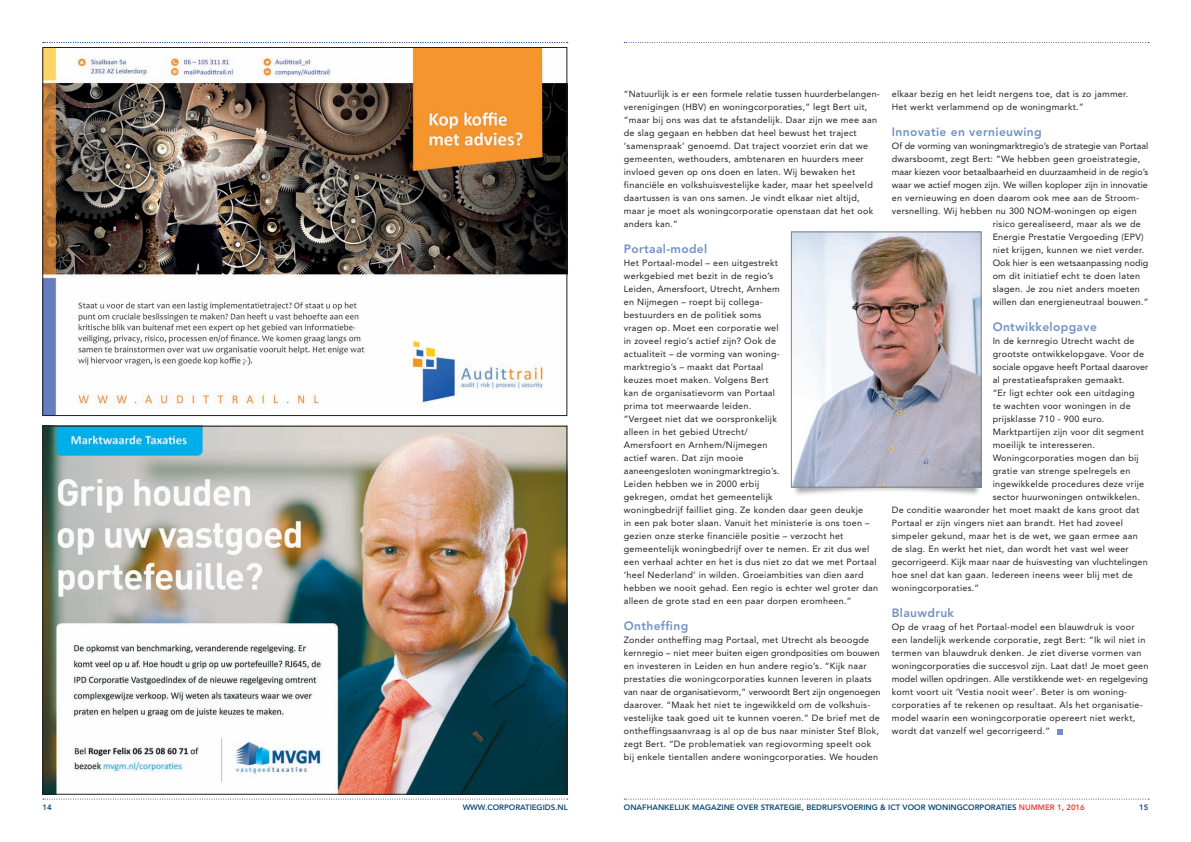
<style>
.page{position:relative;width:1191px;height:842px;background:#fff}
.page>*{position:absolute;margin:0;border:0;box-sizing:border-box;transform-origin:0 0}
.t1{font:800 12px "Avenir";letter-spacing:.03em;color:#7191c4}
.t2{font:9px/13px "Avenir";letter-spacing:.03em;color:#231f20}
.t3{font:9px/13px "Avenir";color:#231f20}
.t4{font:9px "Avenir";letter-spacing:.005em;color:#231f20}
.t5{font:9px "Avenir";letter-spacing:.01em;color:#231f20}
.t6{font:800 7.8px "Avenir";color:#074b75}
.t7{font:800 7.8px "Avenir";color:#144a7c}
.s1{color:#ea3f3c}
</style>
<div class="page">
<svg style="left:624px;top:799px;width:525px;height:1px"></svg>
<svg style="left:624px;top:42px;width:525px;height:1px"></svg>
<svg style="left:43px;top:799px;width:525px;height:1px"></svg>
<svg style="left:43px;top:42px;width:525px;height:1px"></svg>
<div style="left:792px;top:469px;width:189px;height:28px;background:#231f20;opacity:.4"></div>
<img style="left:45px;top:49px;width:520px;height:365px">
<img style="left:45px;top:428px;width:520px;height:364px">
<svg style="left:1057px;top:729px;width:5px;height:5px"></svg>
<img style="left:793px;top:234px;width:186px;height:251px">
<div style="left:791px;top:232px;width:190px;height:255px;border:1px solid #808285"></div>
<p class="t2" style="left:624px;top:88px;width:257px">“Natuurlijk is er een formele relatie tussen huurderbelangen-</p>
<p class="t2" style="left:624px;top:101px;width:255px">verenigingen (HBV) en woningcorporaties,” legt Bert uit, “maar bij ons was dat te afstandelijk. Daar zijn we mee aan</p>
<p class="t2" style="left:624px;top:127px;width:246px">de slag gegaan en hebben dat heel bewust het traject ‘samenspraak’ genoemd. Dat traject voorziet erin dat we gemeenten, wethouders, ambtenaren en huurders meer invloed geven op ons doen en laten. Wij bewaken het</p>
<p class="t2" style="left:624px;top:179px;width:251px">financiële en volkshuisvestelijke kader, maar het speelveld daartussen is van ons samen. Je vindt elkaar niet altijd, maar je moet als woningcorporatie openstaan dat het ook anders kan.”</p>
<p class="t1" style="left:624px;top:242px;width:85px">Portaal-model</p>
<p class="t2" style="left:624px;top:257px;width:157px">Het Portaal-model – een uitgestrekt werkgebied met bezit in de regio’s<br>Leiden, Amersfoort, Utrecht, Arnhem</p>
<p class="t2" style="left:624px;top:296px;width:140px">en Nijmegen – roept bij collega-</p>
<p class="t2" style="left:624px;top:309px;width:156px">bestuurders en de politiek soms vragen op. Moet een corporatie wel</p>
<p class="t2" style="left:624px;top:335px;width:157px">in zoveel regio’s actief zijn? Ook de actualiteit – de vorming van woning-</p>
<p class="t2" style="left:624px;top:361px;width:153px">marktregio’s – maakt dat Portaal keuzes moet maken. Volgens Bert kan de organisatievorm van Portaal</p>
<p class="t2" style="left:624px;top:400px;width:154px">prima tot meerwaarde leiden. “Vergeet niet dat we oorspronkelijk alleen in het gebied Utrecht/</p>
<p class="t2" style="left:624px;top:439px;width:145px">Amersfoort en Arnhem/Nijmegen actief waren. Dat zijn mooie</p>
<p class="t2" style="left:624px;top:465px;width:157px">aaneengesloten woningmarktregio’s.</p>
<p class="t2" style="left:624px;top:478px;width:247px">Leiden hebben we in 2000 erbij<br>gekregen, omdat het gemeentelijk<br>woningbedrijf failliet ging. Ze konden daar geen deukje in een pak boter slaan. Vanuit het ministerie is ons toen – gezien onze sterke financiële positie – verzocht het</p>
<p class="t2" style="left:624px;top:543px;width:256px">gemeentelijk woningbedrijf over te nemen. Er zit dus wel een verhaal achter en het is dus niet zo dat we met Portaal ‘heel Nederland’ in wilden. Groeiambities van dien aard hebben we nooit gehad. Een regio is echter wel groter dan alleen de grote stad en een paar dorpen eromheen.”</p>
<p class="t1" style="left:624px;top:619px;width:66px">Ontheffing</p>
<p class="t2" style="left:624px;top:634px;width:257px">Zonder ontheffing mag Portaal, met Utrecht als beoogde kernregio – niet meer buiten eigen grondposities om bouwen</p>
<p class="t2" style="left:624px;top:660px;width:258px">en investeren in Leiden en hun andere regio’s. “Kijk naar prestaties die woningcorporaties kunnen leveren in plaats van naar de organisatievorm,” verwoordt Bert zijn ongenoegen</p>
<p class="t2" style="left:624px;top:699px;width:257px">daarover. “Maak het niet te ingewikkeld om de volkshuis&shy;vestelijke taak goed uit te kunnen voeren.” De brief met de ontheffingsaanvraag is al op de bus naar minister Stef Blok, zegt Bert. “De problematiek van regiovorming speelt ook bij enkele tientallen andere woningcorporaties. We houden</p>
<p class="t2" style="left:891px;top:88px;width:238px">elkaar bezig en het leidt nergens toe, dat is zo jammer.</p>
<p class="t2" style="left:891px;top:101px;width:193px">Het werkt verlammend op de woningmarkt.”</p>
<p class="t1" style="left:891px;top:125px;width:151px">Innovatie en vernieuwing</p>
<p class="t3" style="left:891px;top:140px;width:258px">Of de vorming van woningmarktregio’s de strategie van Portaal</p>
<p class="t3" style="left:891px;top:153px;width:258px">dwarsboomt, zegt Bert: “We hebben geen groeistrategie, maar kiezen voor betaalbaarheid en duurzaamheid in de regio’s</p>
<p class="t4" style="left:891px;top:180px;width:258px">waar we actief mogen zijn. We willen koploper zijn in innovatie</p>
<p class="t2" style="left:891px;top:192px;width:249px">en vernieuwing en doen daarom ook mee aan de Stroom-</p>
<p class="t2" style="left:891px;top:205px;width:247px">versnelling. Wij hebben nu 300 NOM-woningen op eigen</p>
<p class="t2" style="left:992px;top:218px;width:150px">risico gerealiseerd, maar als we de</p>
<p class="t2" style="left:992px;top:231px;width:152px">Energie Prestatie Vergoeding (EPV)</p>
<p class="t2" style="left:992px;top:244px;width:153px">niet krijgen, kunnen we niet verder.</p>
<p class="t5" style="left:992px;top:258px;width:157px">Ook hier is een wetsaanpassing nodig</p>
<p class="t2" style="left:992px;top:270px;width:157px">om dit initiatief echt te doen laten slagen. Je zou niet anders moeten willen dan energieneutraal bouwen.”</p>
<p class="t1" style="left:992px;top:320px;width:106px">Ontwikkelopgave</p>
<p class="t2" style="left:992px;top:335px;width:157px">In de kernregio Utrecht wacht de grootste ontwikkelopgave. Voor de sociale opgave heeft Portaal daarover</p>
<p class="t2" style="left:992px;top:374px;width:134px">al prestatieafspraken gemaakt.</p>
<p class="t2" style="left:992px;top:387px;width:143px">“Er ligt echter ook een uitdaging</p>
<p class="t2" style="left:992px;top:400px;width:139px">te wachten voor woningen in de</p>
<p class="t2" style="left:992px;top:413px;width:113px">prijsklasse 710 - 900 euro.</p>
<p class="t2" style="left:992px;top:426px;width:153px">Marktpartijen zijn voor dit segment moeilijk te interesseren.</p>
<p class="t2" style="left:992px;top:452px;width:147px">Woningcorporaties mogen dan bij</p>
<p class="t2" style="left:992px;top:465px;width:139px">gratie van strenge spelregels en</p>
<p class="t2" style="left:992px;top:478px;width:153px">ingewikkelde procedures deze vrije</p>
<p class="t2" style="left:992px;top:491px;width:149px">sector huurwoningen ontwikkelen.</p>
<p class="t2" style="left:891px;top:504px;width:249px">De conditie waaronder het moet maakt de kans groot dat</p>
<p class="t2" style="left:891px;top:517px;width:233px">Portaal er zijn vingers niet aan brandt. Het had zoveel</p>
<p class="t2" style="left:891px;top:530px;width:257px">simpeler gekund, maar het is de wet, we gaan ermee aan de slag. En werkt het niet, dan wordt het vast wel weer gecorrigeerd. Kijk maar naar de huisvesting van vluchtelingen</p>
<p class="t2" style="left:891px;top:569px;width:242px">hoe snel dat kan gaan. Iedereen ineens weer blij met de woningcorporaties.”</p>
<p class="t1" style="left:891px;top:606px;width:64px">Blauwdruk</p>
<p class="t2" style="left:891px;top:621px;width:255px">Op de vraag of het Portaal-model een blauwdruk is voor een landelijk werkende corporatie, zegt Bert: “Ik wil niet in</p>
<p class="t2" style="left:891px;top:647px;width:258px">termen van blauwdruk denken. Je ziet diverse vormen van woningcorporaties die succesvol zijn. Laat dat! Je moet geen</p>
<p class="t4" style="left:891px;top:674px;width:258px">model willen opdringen. Alle verstikkende wet- en regelgeving</p>
<p class="t2" style="left:891px;top:686px;width:237px">komt voort uit ‘Vestia nooit weer’. Beter is om woning-</p>
<p class="t2" style="left:891px;top:699px;width:252px">corporaties af te rekenen op resultaat. Als het organisatie-</p>
<p class="t2" style="left:891px;top:712px;width:245px">model waarin een woningcorporatie opereert niet werkt, wordt dat vanzelf wel gecorrigeerd.”</p>
<p class="t7" style="left:43px;top:802px;width:11px">14</p>
<p class="t7" style="left:462px;top:802px;width:107px">WWW.CORPORATIEGIDS.NL</p>
<p class="t6" style="left:624px;top:802px;width:462px">ONAFHANKELIJK MAGAZINE OVER STRATEGIE, BEDRIJFSVOERING &amp; ICT VOOR WONINGCORPORATIES <span class="s1">NUMMER 1, 2016</span></p>
<p class="t7" style="left:1139px;top:802px;width:11px">15</p>
</div>
